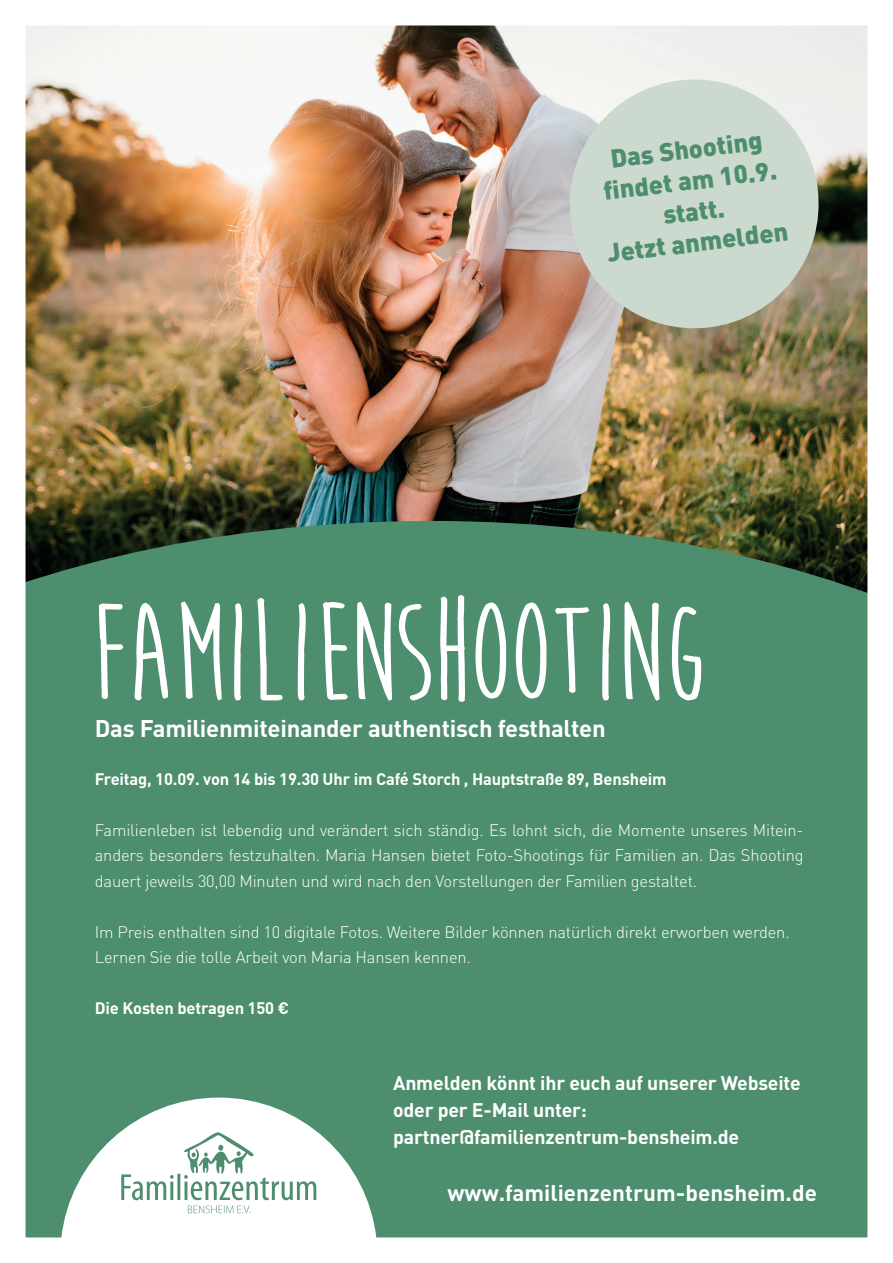
<style>
.page{position:relative;width:893px;height:1263px;background:#fff}
.page>*{position:absolute;margin:0;border:0;box-sizing:border-box;transform-origin:0 0}
.t1{font:700 142.05px "Moon Flower";letter-spacing:-.02em;color:#fff}
.t2{font:900 25.65px/31px "DIN Pro";color:#4d8e6e;text-align:center}
.t3{font:700 23.85px "DIN Pro";letter-spacing:-.01em;color:#fff}
.t4{font:700 22.5px "DIN Pro";color:#fff}
.t5{font:700 19.5px/27px "DIN Pro";letter-spacing:-.01em;color:#fff}
.t6{font:300 16.5px/25.5px "DIN Pro";letter-spacing:-.01em;color:#fff;text-align:justify}
.t7{font:700 16.5px "DIN Pro";letter-spacing:-.01em;color:#fff}
</style>
<div class="page">
<img style="left:25px;top:25px;width:843px;height:1213px">
<h2 class="t2" style="left:594px;top:144px;width:183px;rotate:-7deg">Das Shooting<br>fi ndet am 10.9. statt.<br>Jetzt anmelden</h2>
<h1 class="t1" style="left:89px;top:578px;width:623px">FAMILIENSHOOTING</h1>
<h3 class="t3" style="left:95px;top:713px;width:512px">Das Familienmiteinander authentisch festhalten</h3>
<p class="t7" style="left:95px;top:768px;width:573px">Freitag, 10.09. von 14 bis 19.30 Uhr im Café Storch , Hauptstraße 89, Bensheim</p>
<p class="t6" style="left:95px;top:817px;width:710px">Familienleben ist lebendig und verändert sich ständig. Es lohnt sich, die Momente unseres Mitein&shy;anders besonders festzuhalten. Maria Hansen bietet Foto-Shootings für Familien an. Das Shooting dauert jeweils 30,00 Minuten und wird nach den Vorstellungen der Familien gestaltet.</p>
<p class="t6" style="left:95px;top:918px;width:696px">Im Preis enthalten sind 10 digitale Fotos. Weitere Bilder können natürlich direkt erworben werden.<br>Lernen Sie die tolle Arbeit von Maria Hansen kennen.</p>
<p class="t7" style="left:95px;top:997px;width:196px">Die Kosten betragen 150 €</p>
<p class="t5" style="left:393px;top:1068px;width:409px">Anmelden könnt ihr euch auf unserer Webseite oder per E-Mail unter: partner@familienzentrum-bensheim.de</p>
<h3 class="t4" style="left:447px;top:1178px;width:371px">www.familienzentrum-bensheim.de</h3>
</div>
